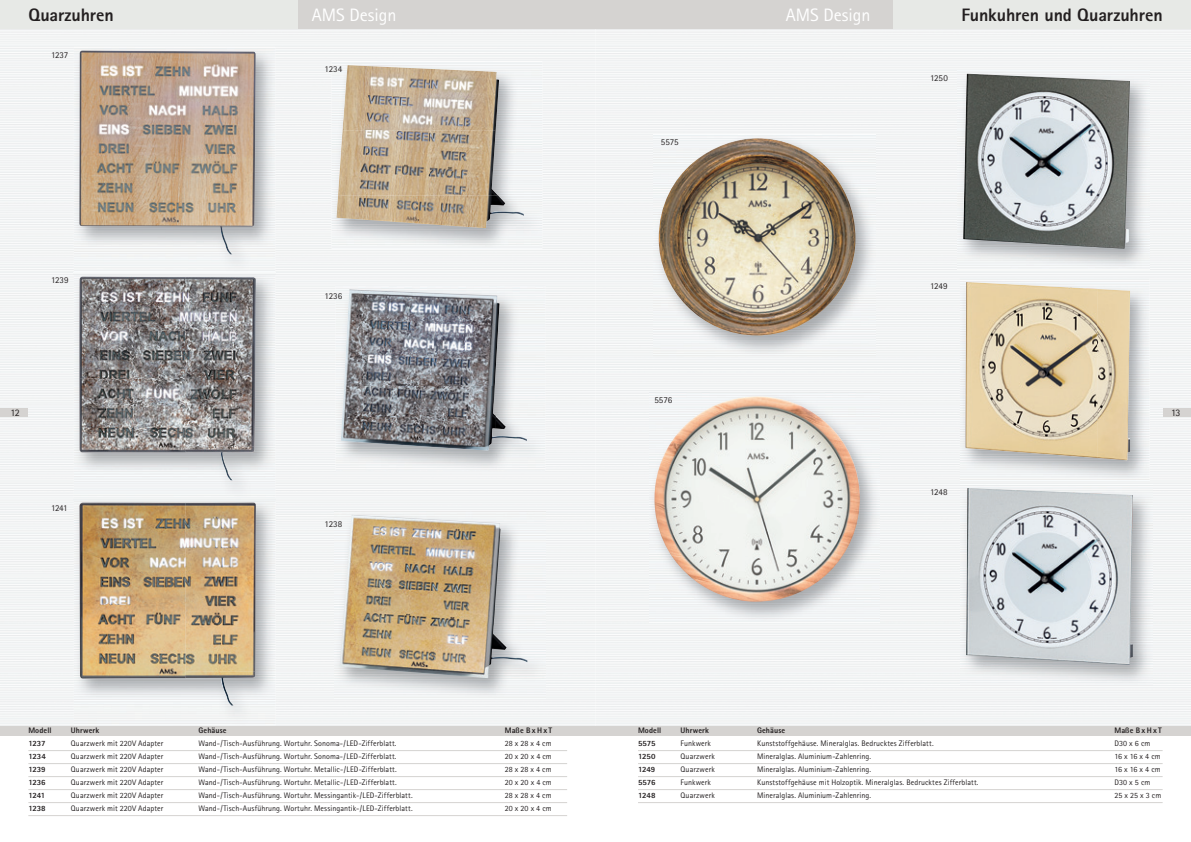
<style>
.page{position:relative;width:1191px;height:842px;background:#fff}
.page>*{position:absolute;margin:0;border:0;box-sizing:border-box;transform-origin:0 0}
.t1{font:800 18px "Rotis Sans Serif";letter-spacing:-.01em;color:#231f20}
.t2{font:18px "Rotis Sans Serif";color:#fff}
.t3{font:10px "Rotis Sans Serif";color:#231f20}
.t4{font:9px "Rotis Sans Serif";letter-spacing:-.005em;color:#231f20}
.t5{font:8px "Rotis Sans Serif";letter-spacing:.01em;color:#231f20}
.t6{font:800 8px "Rotis Sans Serif";letter-spacing:.01em;color:#231f20}
</style>
<div class="page">
<div style="left:595px;top:726px;width:596px;height:10px;background:#d5d3d1"></div>
<div style="left:0;top:726px;width:595px;height:10px;background:#d5d3d1"></div>
<div style="left:595px;top:0;width:596px;height:28px;background:#e7e9e6"></div>
<div style="left:0;top:0;width:595px;height:28px;background:#e7e9e6"></div>
<div style="left:595px;top:0;width:298px;height:28px;background:#d5d3d1"></div>
<div style="left:298px;top:0;width:297px;height:28px;background:#d5d3d1"></div>
<img style="left:653px;top:134px;width:222px;height:222px">
<img style="left:659px;top:138px;width:196px;height:197px;border-radius:97px">
<img style="left:963px;top:74px;width:167px;height:175px">
<img style="left:654px;top:396px;width:206px;height:206px;border-radius:102px">
<img style="left:965px;top:282px;width:132px;height:176px">
<img style="left:1097px;top:289px;width:33px;height:171px">
<img style="left:960px;top:484px;width:192px;height:201px">
<img style="left:966px;top:488px;width:166px;height:177px">
<img style="left:79px;top:50px;width:177px;height:204px">
<img style="left:79px;top:276px;width:106px;height:176px">
<img style="left:185px;top:277px;width:71px;height:203px">
<img style="left:79px;top:502px;width:106px;height:177px">
<img style="left:185px;top:502px;width:71px;height:203px">
<img style="left:344px;top:289px;width:90px;height:97px">
<img style="left:434px;top:293px;width:65px;height:93px">
<img style="left:341px;top:386px;width:155px;height:64px">
<img style="left:496px;top:416px;width:31px;height:25px">
<img style="left:339px;top:515px;width:188px;height:163px">
<img style="left:342px;top:65px;width:88px;height:65px">
<img style="left:430px;top:69px;width:69px;height:61px">
<img style="left:338px;top:130px;width:160px;height:66px">
<img style="left:336px;top:196px;width:188px;height:32px">
<hr style="left:28px;top:750px;width:539px;height:1px;background:#d5d3d1">
<hr style="left:28px;top:763px;width:539px;height:1px;background:#d5d3d1">
<hr style="left:28px;top:776px;width:539px;height:1px;background:#d5d3d1">
<hr style="left:28px;top:789px;width:539px;height:1px;background:#d5d3d1">
<hr style="left:28px;top:802px;width:539px;height:1px;background:#d5d3d1">
<hr style="left:28px;top:815px;width:539px;height:1px;background:#d5d3d1">
<hr style="left:638px;top:750px;width:524px;height:1px;background:#d5d3d1">
<hr style="left:638px;top:763px;width:524px;height:1px;background:#d5d3d1">
<hr style="left:638px;top:776px;width:524px;height:1px;background:#d5d3d1">
<hr style="left:638px;top:789px;width:524px;height:1px;background:#d5d3d1">
<hr style="left:638px;top:802px;width:524px;height:1px;background:#d5d3d1">
<div style="left:0;top:408px;width:28px;height:9px;background:#d5d3d1"></div>
<div style="left:1162px;top:408px;width:29px;height:9px;background:#d5d3d1"></div>
<h1 class="t1" style="left:28px;top:4px;width:87px">Quarzuhren</h1>
<h1 class="t2" style="left:312px;top:4px;width:86px">AMS Design</h1>
<h1 class="t2" style="left:786px;top:4px;width:86px">AMS Design</h1>
<p class="t4" style="left:51px;top:50px;width:19px">1237</p>
<p class="t4" style="left:51px;top:275px;width:19px">1239</p>
<p class="t4" style="left:325px;top:64px;width:19px">1234</p>
<p class="t4" style="left:325px;top:290px;width:19px">1236</p>
<p class="t4" style="left:660px;top:137px;width:19px">5575</p>
<p class="t4" style="left:654px;top:395px;width:19px">5576</p>
<h1 class="t1" style="left:961px;top:4px;width:203px">Funkuhren und Quarzuhren</h1>
<p class="t4" style="left:930px;top:72px;width:19px">1250</p>
<p class="t4" style="left:930px;top:281px;width:19px">1249</p>
<p class="t3" style="left:10px;top:407px;width:11px">12</p>
<p class="t3" style="left:1171px;top:407px;width:11px">13</p>
<p class="t4" style="left:51px;top:503px;width:18px">1241</p>
<p class="t4" style="left:325px;top:519px;width:19px">1238</p>
<p class="t6" style="left:28px;top:726px;width:25px">Modell</p>
<p class="t6" style="left:71px;top:726px;width:30px">Uhrwerk</p>
<p class="t6" style="left:198px;top:726px;width:30px">Gehäuse</p>
<p class="t6" style="left:505px;top:726px;width:49px">Maße B x H x T</p>
<p class="t6" style="left:28px;top:738px;width:19px">1237</p>
<p class="t5" style="left:71px;top:739px;width:94px">Quarzwerk mit 220V Adapter</p>
<p class="t5" style="left:198px;top:739px;width:199px">Wand-/Tisch-Ausführung. Wortuhr. Sonoma-/LED-Zifferblatt.</p>
<p class="t5" style="left:505px;top:739px;width:48px">28 x 28 x 4 cm</p>
<p class="t6" style="left:28px;top:751px;width:19px">1234</p>
<p class="t5" style="left:71px;top:752px;width:94px">Quarzwerk mit 220V Adapter</p>
<p class="t5" style="left:198px;top:752px;width:199px">Wand-/Tisch-Ausführung. Wortuhr. Sonoma-/LED-Zifferblatt.</p>
<p class="t5" style="left:505px;top:752px;width:49px">20 x 20 x 4 cm</p>
<p class="t6" style="left:28px;top:764px;width:19px">1239</p>
<p class="t5" style="left:71px;top:765px;width:94px">Quarzwerk mit 220V Adapter</p>
<p class="t5" style="left:198px;top:765px;width:200px">Wand-/Tisch-Ausführung. Wortuhr. Metallic-/LED-Zifferblatt.</p>
<p class="t5" style="left:505px;top:765px;width:48px">28 x 28 x 4 cm</p>
<p class="t6" style="left:28px;top:777px;width:19px">1236</p>
<p class="t5" style="left:71px;top:778px;width:94px">Quarzwerk mit 220V Adapter</p>
<p class="t5" style="left:198px;top:778px;width:200px">Wand-/Tisch-Ausführung. Wortuhr. Metallic-/LED-Zifferblatt.</p>
<p class="t5" style="left:505px;top:778px;width:49px">20 x 20 x 4 cm</p>
<p class="t6" style="left:28px;top:790px;width:18px">1241</p>
<p class="t5" style="left:71px;top:791px;width:94px">Quarzwerk mit 220V Adapter</p>
<p class="t5" style="left:198px;top:791px;width:216px">Wand-/Tisch-Ausführung. Wortuhr. Messingantik-/LED-Zifferblatt.</p>
<p class="t5" style="left:505px;top:791px;width:48px">28 x 28 x 4 cm</p>
<p class="t6" style="left:28px;top:803px;width:19px">1238</p>
<p class="t5" style="left:71px;top:804px;width:94px">Quarzwerk mit 220V Adapter</p>
<p class="t5" style="left:198px;top:804px;width:216px">Wand-/Tisch-Ausführung. Wortuhr. Messingantik-/LED-Zifferblatt.</p>
<p class="t5" style="left:505px;top:804px;width:49px">20 x 20 x 4 cm</p>
<p class="t4" style="left:930px;top:487px;width:19px">1248</p>
<p class="t6" style="left:638px;top:726px;width:25px">Modell</p>
<p class="t6" style="left:680px;top:726px;width:30px">Uhrwerk</p>
<p class="t6" style="left:757px;top:726px;width:30px">Gehäuse</p>
<p class="t6" style="left:1114px;top:726px;width:49px">Maße B x H x T</p>
<p class="t6" style="left:638px;top:738px;width:19px">5575</p>
<p class="t5" style="left:680px;top:739px;width:32px">Funkwerk</p>
<p class="t5" style="left:757px;top:739px;width:178px">Kunststoffgehäuse. Mineralglas. Bedrucktes Zifferblatt.</p>
<p class="t5" style="left:1114px;top:739px;width:37px">D30 x 6 cm</p>
<p class="t6" style="left:638px;top:751px;width:19px">1250</p>
<p class="t5" style="left:680px;top:752px;width:36px">Quarzwerk</p>
<p class="t5" style="left:757px;top:752px;width:116px">Mineralglas. Aluminium-Zahlenring.</p>
<p class="t5" style="left:1114px;top:752px;width:48px">16 x 16 x 4 cm</p>
<p class="t6" style="left:638px;top:764px;width:19px">1249</p>
<p class="t5" style="left:680px;top:765px;width:36px">Quarzwerk</p>
<p class="t5" style="left:757px;top:765px;width:116px">Mineralglas. Aluminium-Zahlenring.</p>
<p class="t5" style="left:1114px;top:765px;width:48px">16 x 16 x 4 cm</p>
<p class="t6" style="left:638px;top:777px;width:19px">5576</p>
<p class="t5" style="left:680px;top:778px;width:32px">Funkwerk</p>
<p class="t5" style="left:757px;top:778px;width:223px">Kunststoffgehäuse mit Holzoptik. Mineralglas. Bedrucktes Zifferblatt.</p>
<p class="t5" style="left:1114px;top:778px;width:37px">D30 x 5 cm</p>
<p class="t6" style="left:638px;top:790px;width:19px">1248</p>
<p class="t5" style="left:680px;top:791px;width:36px">Quarzwerk</p>
<p class="t5" style="left:757px;top:791px;width:116px">Mineralglas. Aluminium-Zahlenring.</p>
<p class="t5" style="left:1114px;top:791px;width:48px">25 x 25 x 3 cm</p>
</div>
